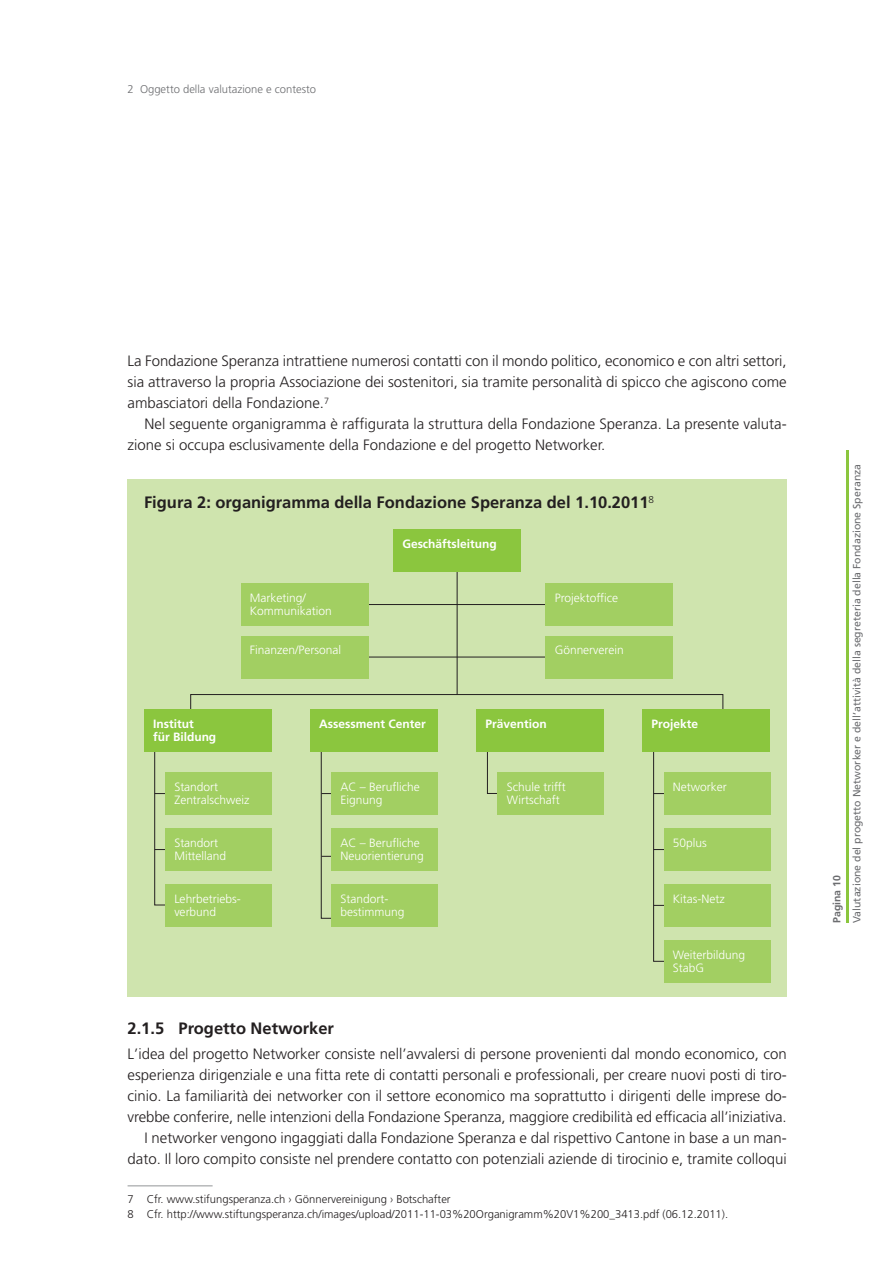
<style>
.page{position:relative;width:893px;height:1263px;background:#fff}
.page>*{position:absolute;margin:0;border:0;box-sizing:border-box;transform-origin:0 0}
.t1{font:700 16.5px "Frutiger";color:#231f20}
.t2{font:300 15px/21px "Frutiger";color:#231f20;text-align:justify}
.t3{font:300 12px/13.5px "Frutiger";color:#fff}
.t4{font:700 12px/13.5px "Frutiger";color:#fff}
.t5{font:300 11.25px/15px "Frutiger";color:#231f20}
.t6{font:300 11.25px "Frutiger";color:#6c6d70}
.t7{font:10.5px "Frutiger";color:#6c6d70}
.t8{font:700 10.5px "Frutiger";color:#6c6d70}
</style>
<div class="page">
<hr style="left:846px;top:451px;width:2px;height:472px;background:#8bc63e">
<hr style="left:128px;top:1185px;width:85px;height:1px;background:#939598">
<div style="left:128px;top:479px;width:659px;height:517px;background:#cfe4ae"></div>
<svg style="left:487px;top:751px;width:15px;height:43px"></svg>
<svg style="left:653px;top:751px;width:15px;height:211px"></svg>
<svg style="left:320px;top:751px;width:16px;height:168px"></svg>
<svg style="left:154px;top:751px;width:15px;height:155px"></svg>
<div style="left:190px;top:694px;width:533px;height:22px;border:1px solid #231f20"></div>
<hr style="left:457px;top:562px;width:1px;height:133px;background:#231f20">
<hr style="left:368px;top:604px;width:178px;height:1px;background:#231f20">
<hr style="left:368px;top:657px;width:178px;height:1px;background:#231f20">
<div style="left:393px;top:529px;width:128px;height:42px;background:#8bc63e"></div>
<div style="left:144px;top:709px;width:128px;height:42px;background:#8bc63e"></div>
<div style="left:310px;top:709px;width:128px;height:42px;background:#8bc63e"></div>
<div style="left:476px;top:709px;width:128px;height:42px;background:#8bc63e"></div>
<div style="left:643px;top:709px;width:127px;height:42px;background:#8bc63e"></div>
<div style="left:241px;top:583px;width:127px;height:42px;background:#a2cf62"></div>
<div style="left:241px;top:636px;width:127px;height:42px;background:#a2cf62"></div>
<div style="left:546px;top:583px;width:127px;height:42px;background:#a2cf62"></div>
<div style="left:546px;top:636px;width:127px;height:42px;background:#a2cf62"></div>
<div style="left:165px;top:772px;width:107px;height:42px;background:#a2cf62"></div>
<div style="left:165px;top:828px;width:107px;height:42px;background:#a2cf62"></div>
<div style="left:165px;top:884px;width:107px;height:42px;background:#a2cf62"></div>
<div style="left:332px;top:772px;width:106px;height:42px;background:#a2cf62"></div>
<div style="left:332px;top:828px;width:106px;height:42px;background:#a2cf62"></div>
<div style="left:332px;top:884px;width:106px;height:42px;background:#a2cf62"></div>
<div style="left:498px;top:772px;width:106px;height:42px;background:#a2cf62"></div>
<div style="left:664px;top:772px;width:106px;height:42px;background:#a2cf62"></div>
<div style="left:664px;top:828px;width:106px;height:42px;background:#a2cf62"></div>
<div style="left:664px;top:884px;width:106px;height:42px;background:#a2cf62"></div>
<div style="left:664px;top:940px;width:106px;height:42px;background:#a2cf62"></div>
<p class="t6" style="left:128px;top:85px;width:190px">2 Oggetto della valutazione e contesto</p>
<p class="t2" style="left:128px;top:351px;width:661px">La Fondazione Speranza intrattiene numerosi contatti con il mondo politico, economico e con altri settori, sia attraverso la propria Associazione dei sostenitori, sia tramite personalità di spicco che agiscono come ambasciatori della Fondazione.<sup>7</sup></p>
<p class="t2" style="left:128px;top:414px;width:661px;text-indent:17px">Nel seguente organigramma è raffigurata la struttura della Fondazione Speranza. La presente valuta&shy;zione si occupa esclusivamente della Fondazione e del progetto Networker.</p>
<p class="t1" style="left:144px;top:495px;width:511px">Figura 2: organigramma della Fondazione Speranza del 1.10.2011<sup>8</sup></p>
<p class="t4" style="left:402px;top:537px;width:96px">Geschäftsleitung</p>
<p class="t3" style="left:250px;top:591px;width:83px">Marketing/<br>Kommunikation</p>
<p class="t3" style="left:250px;top:644px;width:93px">Finanzen/Personal</p>
<p class="t3" style="left:555px;top:591px;width:65px">Projektoffice</p>
<p class="t3" style="left:555px;top:644px;width:71px">Gönnerverein</p>
<p class="t4" style="left:153px;top:717px;width:65px">Institut<br>für Bildung</p>
<p class="t4" style="left:319px;top:717px;width:108px">Assessment Center</p>
<p class="t4" style="left:485px;top:717px;width:63px">Prävention</p>
<p class="t4" style="left:652px;top:717px;width:48px">Projekte</p>
<p class="t3" style="left:174px;top:780px;width:77px">Standort<br>Zentralschweiz</p>
<p class="t3" style="left:174px;top:836px;width:53px">Standort<br>Mittelland</p>
<p class="t3" style="left:174px;top:892px;width:68px">Lehrbetriebs&shy;verbund</p>
<p class="t3" style="left:341px;top:780px;width:81px">AC – Berufliche<br>Eignung</p>
<p class="t3" style="left:341px;top:836px;width:85px">AC – Berufliche<br>Neuorientierung</p>
<p class="t3" style="left:341px;top:892px;width:65px">Standort&shy;bestimmung</p>
<p class="t3" style="left:507px;top:780px;width:61px">Schule trifft<br>Wirtschaft</p>
<p class="t3" style="left:673px;top:780px;width:55px">Networker</p>
<p class="t3" style="left:673px;top:836px;width:35px">50plus</p>
<p class="t3" style="left:673px;top:892px;width:53px">Kitas-Netz</p>
<p class="t3" style="left:673px;top:948px;width:74px">Weiterbildung<br>StabG</p>
<p class="t1" style="left:128px;top:1021px;width:208px">2.1.5 Progetto Networker</p>
<p class="t2" style="left:128px;top:1044px;width:661px;text-align:right">L’idea del progetto Networker consiste nell’avvalersi di persone provenienti dal mondo economico, con esperienza dirigenziale e una fitta rete di contatti personali e professionali, per creare nuovi posti di tiro&shy;cinio. La familiarità dei networker con il settore economico ma soprattutto i dirigenti delle imprese do&shy;vrebbe conferire, nelle intenzioni della Fondazione Speranza, maggiore credibilità ed efficacia all’iniziativa.<br>I networker vengono ingaggiati dalla Fondazione Speranza e dal rispettivo Cantone in base a un man&shy;dato. Il loro compito consiste nel prendere contatto con potenziali aziende di tirocinio e, tramite colloqui</p>
<p class="t5" style="left:128px;top:1192px;width:602px">7 Cfr. www.stifungsperanza.ch › Gönnervereinigung › Botschafter<br>8 Cfr. http://www.stiftungsperanza.ch/images/upload/2011-11-03%20Organigramm%20V1%200_3413.pdf (06.12.2011).</p>
<p class="t8" style="left:832px;top:923px;width:49px;rotate:-90deg">Pagina 10</p>
<p class="t7" style="left:853px;top:923px;width:461px;rotate:-90deg">Valutazione del progetto Networker e dell’attività della segreteria della Fondazione Speranza</p>
</div>
